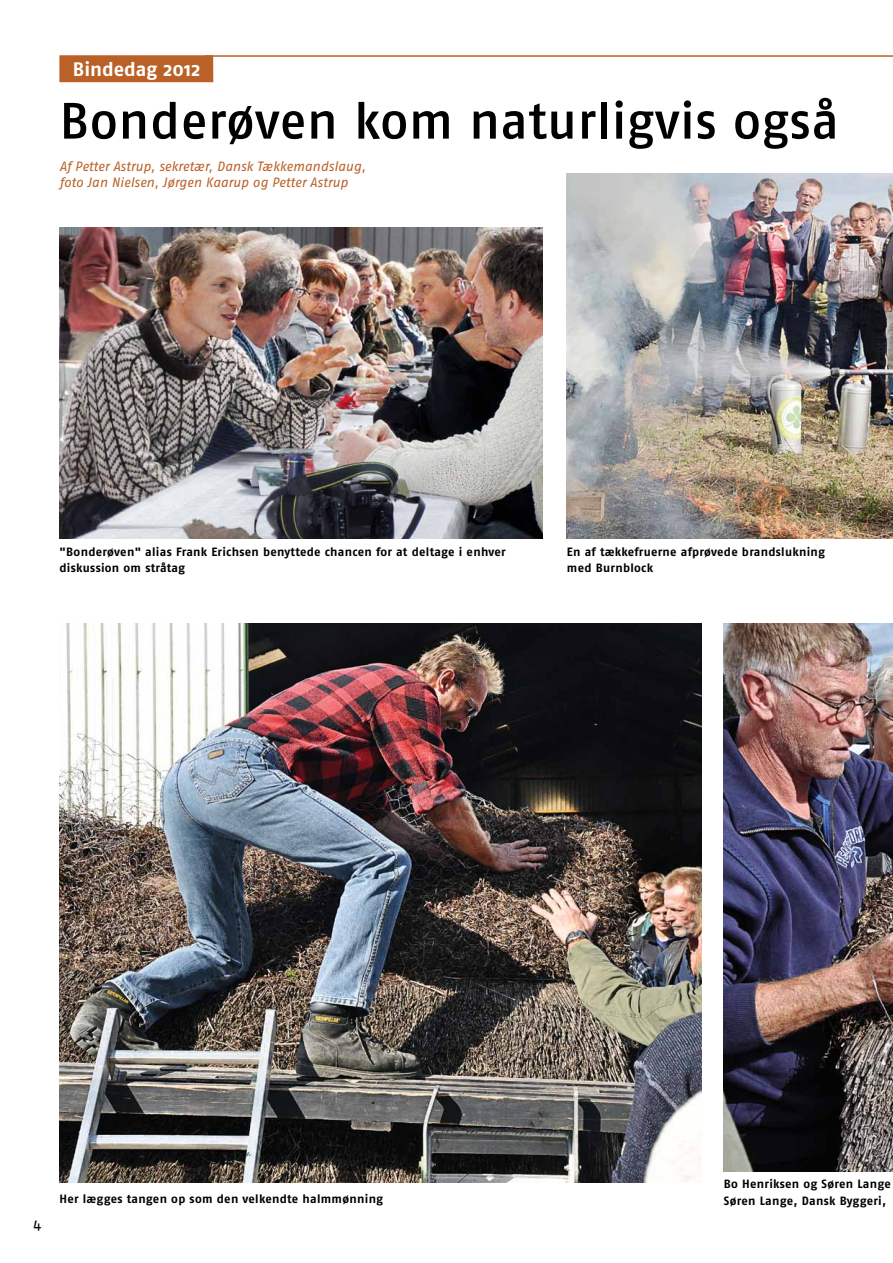
<style>
.page{position:relative;width:893px;height:1263px;background:#fff}
.page>*{position:absolute;margin:0;border:0;box-sizing:border-box;transform-origin:0 0}
.overskrift{font:51px "Fago No Med";letter-spacing:.005em;color:#000}
.brød-faktaboks{font:700 19.5px "Fago No";color:#fff}
.t1{font:15px "Fago No";color:#000}
.overskrift-2{font:italic 13.5px/16.2px "Fago No";letter-spacing:-.005em;color:#ba6127}
.billedtekst{font:700 12px/16.5px "Fago No";letter-spacing:.025em;color:#000}
</style>
<div class="page">
<img style="left:567px;top:173px;width:326px;height:366px">
<div style="left:59px;top:55px;width:154px;height:27px;background:#ba6127"></div>
<img style="left:724px;top:623px;width:169px;height:548px">
<img style="left:59px;top:623px;width:643px;height:559px">
<img style="left:60px;top:228px;width:483px;height:311px">
<hr style="left:205px;top:55px;width:688px;height:2px;background:#ba6127">
<p class="brød-faktaboks" style="left:73px;top:58px;width:129px">Bindedag 2012</p>
<p class="overskrift" style="left:60px;top:91px;width:781px">Bonderøven kom naturligvis også</p>
<p class="overskrift-2" style="left:60px;top:158px;width:308px">Af Petter Astrup, sekretær, Dansk Tækkemandslaug, foto Jan Nielsen, Jørgen Kaarup og Petter Astrup</p>
<p class="billedtekst" style="left:60px;top:543px;width:448px">"Bonderøven" alias Frank Erichsen benyttede chancen for at deltage i enhver diskussion om stråtag</p>
<p class="billedtekst" style="left:567px;top:543px;width:259px">En af tækkefruerne afprøvede brandslukning med Burnblock</p>
<p class="t1" style="left:34px;top:1216px;width:9px">4</p>
<p class="billedtekst" style="left:60px;top:1190px;width:325px">Her lægges tangen op som den velkendte halmmønning</p>
<p class="billedtekst" style="left:724px;top:1175px;width:169px">Bo Henriksen og Søren Lange<br>Søren Lange, Dansk Byggeri,</p>
</div>
